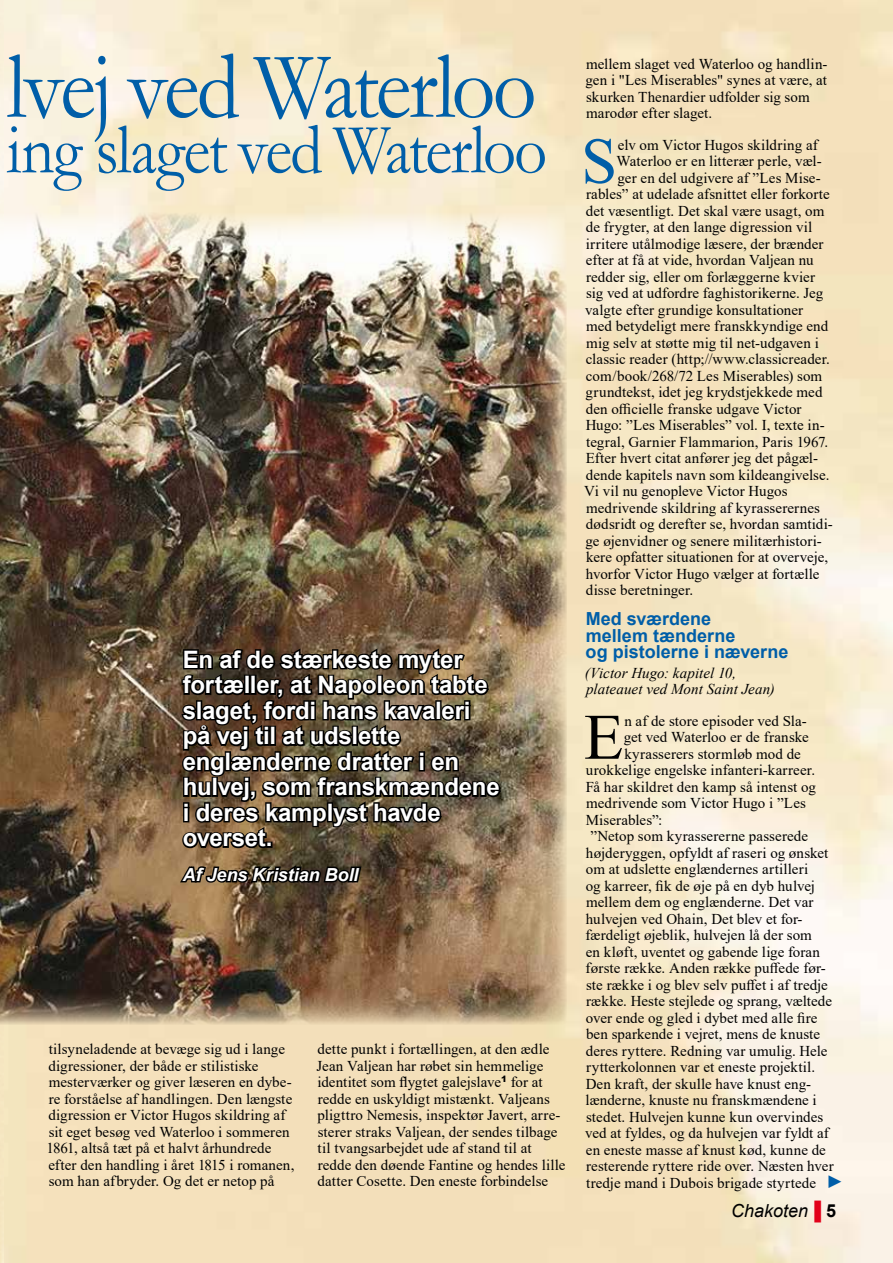
<style>
.page{position:relative;width:893px;height:1263px;background:#fff}
.page>*{position:absolute;margin:0;border:0;box-sizing:border-box;transform-origin:0 0}
.t1{font:96px "Garamond";letter-spacing:-.035em;color:#005ea8;scale:.9 1}
.t2{font:72px "Garamond";letter-spacing:-.03em;color:#005ea8;scale:.9 1}
.t3{font:64.8px "Times New Roman";color:#005ea8}
.t4{font:64.8px "Times New Roman";color:#000}
.t5{font:700 24px/25.5px "Arial";letter-spacing:-.01em;color:#fff}
.t6{font:700 18px/16.5px "Arial";color:#005ea8}
.t7{font:italic 700 18px "Arial";letter-spacing:-.005em;color:#fff}
.t8{font:italic 18px "Arial";color:#000}
.t9{font:18px "Times New Roman";color:#005ea8}
.t10{font:15px/16.5px "Times New Roman";letter-spacing:.005em;color:#000}
.t11{font:italic 15px/16.5px "Times New Roman";letter-spacing:.005em;color:#000}
.s1{font-style:normal;color:#e2001a}
.s2{font-weight:700;font-style:normal}
</style>
<div class="page">
<img style="left:0;top:213px;width:566px;height:812px">
<svg style="left:180px;top:627px;width:323px;height:225px"></svg>
<svg style="left:177px;top:862px;width:186px;height:26px"></svg>
<h1 class="t1" style="left:7px;top:22px;width:590px">lvej ved Waterloo</h1>
<h2 class="t2" style="left:7px;top:101px;width:602px">ing slaget ved Waterloo</h2>
<h3 class="t5" style="left:183px;top:647px;width:318px">En af de stærkeste myter fortæller, at Napoleon tabte slaget, fordi hans kavaleri på vej til at udslette englænderne dratter i en hulvej, som franskmændene i deres kamplyst havde overset.</h3>
<p class="t7" style="left:183px;top:862px;width:177px">Af Jens Kristian Boll</p>
<p class="t10" style="left:47px;top:1040px;width:249px">tilsyneladende at bevæge sig ud i lange digressioner, der både er stilistiske mesterværker og giver læseren en dybe&shy;re forståelse af handlingen. Den længste digression er Victor Hugos skildring af sit eget besøg ved Waterloo i sommeren 1861, altså tæt på et halvt århundrede efter den handling i året 1815 i romanen, som han afbryder. Og det er netop på</p>
<p class="t10" style="left:317px;top:1040px;width:250px">dette punkt i fortællingen, at den ædle Jean Valjean har røbet sin hemmelige identitet som flygtet galejslave<sup>1</sup> for at redde en uskyldigt mistænkt. Valjeans pligttro Nemesis, inspektør Javert, arre&shy;sterer straks Valjean, der sendes tilbage til tvangsarbejdet ude af stand til at redde den døende Fantine og hendes lille datter Cosette. Den eneste forbindelse</p>
<p class="t10" style="left:585px;top:55px;width:244px">mellem slaget ved Waterloo og handlin&shy;gen i "Les Miserables" synes at være, at skurken Thenardier udfolder sig som marodør efter slaget.</p>
<h3 class="t3" style="left:581px;top:115px;width:38px">S</h3>
<p class="t10" style="left:618px;top:136px;width:201px">elv om Victor Hugos skildring af</p>
<p class="t10" style="left:617px;top:152px;width:207px">Waterloo er en litterær perle, væl-</p>
<p class="t10" style="left:617px;top:169px;width:205px">ger en del udgivere af ”Les Mise-</p>
<p class="t10" style="left:586px;top:185px;width:245px">rables” at udelade afsnittet eller forkorte</p>
<p class="t10" style="left:586px;top:202px;width:240px">det væsentligt. Det skal være usagt, om</p>
<p class="t10" style="left:586px;top:218px;width:228px">de frygter, at den lange digression vil</p>
<p class="t10" style="left:586px;top:235px;width:239px">irritere utålmodige læsere, der brænder</p>
<p class="t10" style="left:586px;top:251px;width:229px">efter at få at vide, hvordan Valjean nu</p>
<p class="t10" style="left:586px;top:268px;width:231px">redder sig, eller om forlæggerne kvier</p>
<p class="t10" style="left:586px;top:284px;width:239px">sig ved at udfordre faghistorikerne. Jeg</p>
<p class="t10" style="left:585px;top:301px;width:220px">valgte efter grundige konsultationer</p>
<p class="t10" style="left:586px;top:317px;width:244px">med betydeligt mere franskkyndige end</p>
<p class="t10" style="left:586px;top:334px;width:234px">mig selv at støtte mig til net-udgaven i</p>
<p class="t10" style="left:586px;top:350px;width:246px">classic reader (http;//www.classicreader.</p>
<p class="t10" style="left:586px;top:367px;width:238px">com/book/268/72 Les Miserables) som</p>
<p class="t10" style="left:585px;top:383px;width:239px">grundtekst, idet jeg krydstjekkede med</p>
<p class="t10" style="left:586px;top:400px;width:217px">den officielle franske udgave Victor</p>
<p class="t10" style="left:586px;top:416px;width:240px">Hugo: ”Les Miserables” vol. I, texte in-</p>
<p class="t10" style="left:586px;top:433px;width:244px">tegral, Garnier Flammarion, Paris 1967.</p>
<p class="t10" style="left:586px;top:449px;width:234px">Efter hvert citat anfører jeg det pågæl-</p>
<p class="t10" style="left:586px;top:466px;width:245px">dende kapitels navn som kildeangivelse.</p>
<p class="t10" style="left:584px;top:482px;width:205px">Vi vil nu genopleve Victor Hugos</p>
<p class="t10" style="left:586px;top:499px;width:236px">medrivende skildring af kyrasserernes</p>
<p class="t10" style="left:586px;top:515px;width:248px">dødsridt og derefter se, hvordan samtidi-</p>
<p class="t10" style="left:585px;top:532px;width:238px">ge øjenvidner og senere militærhistori-</p>
<p class="t10" style="left:586px;top:548px;width:244px">kere opfatter situationen for at overveje,</p>
<p class="t10" style="left:586px;top:565px;width:235px">hvorfor Victor Hugo vælger at fortælle</p>
<p class="t10" style="left:586px;top:581px;width:109px">disse beretninger.</p>
<p class="t6" style="left:586px;top:611px;width:204px">Med sværdene<br>mellem tænderne<br>og pistolerne i næverne</p>
<p class="t11" style="left:585px;top:664px;width:192px">(Victor Hugo: kapitel 10, plateauet ved Mont Saint Jean)</p>
<h3 class="t4" style="left:584px;top:691px;width:41px">E</h3>
<p class="t10" style="left:624px;top:712px;width:184px">n af de store episoder ved Sla-</p>
<p class="t10" style="left:624px;top:728px;width:187px">get ved Waterloo er de franske</p>
<p class="t10" style="left:624px;top:745px;width:178px">kyrasserers stormløb mod de</p>
<p class="t10" style="left:586px;top:761px;width:231px">urokkelige engelske infanteri-karreer.</p>
<p class="t10" style="left:586px;top:778px;width:232px">Få har skildret den kamp så intenst og</p>
<p class="t10" style="left:586px;top:794px;width:221px">medrivende som Victor Hugo i ”Les</p>
<p class="t10" style="left:586px;top:811px;width:78px">Miserables”:</p>
<p class="t10" style="left:590px;top:827px;width:219px">”Netop som kyrassererne passerede</p>
<p class="t10" style="left:586px;top:844px;width:244px">højderyggen, opfyldt af raseri og ønsket</p>
<p class="t10" style="left:586px;top:860px;width:224px">om at udslette englændernes artilleri</p>
<p class="t10" style="left:586px;top:877px;width:231px">og karreer, fik de øje på en dyb hulvej</p>
<p class="t10" style="left:586px;top:893px;width:229px">mellem dem og englænderne. Det var</p>
<p class="t10" style="left:586px;top:910px;width:218px">hulvejen ved Ohain, Det blev et for-</p>
<p class="t10" style="left:586px;top:926px;width:228px">færdeligt øjeblik, hulvejen lå der som</p>
<p class="t10" style="left:586px;top:943px;width:236px">en kløft, uventet og gabende lige foran</p>
<p class="t10" style="left:586px;top:959px;width:242px">første række. Anden række puffede før-</p>
<p class="t10" style="left:586px;top:976px;width:243px">ste række i og blev selv puffet i af tredje</p>
<p class="t10" style="left:586px;top:992px;width:247px">række. Heste stejlede og sprang, væltede</p>
<p class="t10" style="left:586px;top:1009px;width:233px">over ende og gled i dybet med alle fire</p>
<p class="t10" style="left:586px;top:1025px;width:236px">ben sparkende i vejret, mens de knuste</p>
<p class="t10" style="left:586px;top:1042px;width:243px">deres ryttere. Redning var umulig. Hele</p>
<p class="t10" style="left:586px;top:1058px;width:230px">rytterkolonnen var et eneste projektil.</p>
<p class="t10" style="left:586px;top:1075px;width:227px">Den kraft, der skulle have knust eng-</p>
<p class="t10" style="left:585px;top:1091px;width:233px">lænderne, knuste nu franskmændene i</p>
<p class="t10" style="left:586px;top:1108px;width:239px">stedet. Hulvejen kunne kun overvindes</p>
<p class="t10" style="left:585px;top:1124px;width:245px">ved at fyldes, og da hulvejen var fyldt af</p>
<p class="t10" style="left:586px;top:1141px;width:242px">en eneste masse af knust kød, kunne de</p>
<p class="t10" style="left:586px;top:1157px;width:249px">resterende ryttere ride over. Næsten hver</p>
<p class="t10" style="left:586px;top:1174px;width:232px">tredje mand i Dubois brigade styrtede</p>
<p class="t8" style="left:731px;top:1198px;width:106px">Chakoten<span class="s1">▐</span> <span class="s2">5</span></p>
<p class="t9" style="left:826px;top:1169px;width:19px">►</p>
</div>
